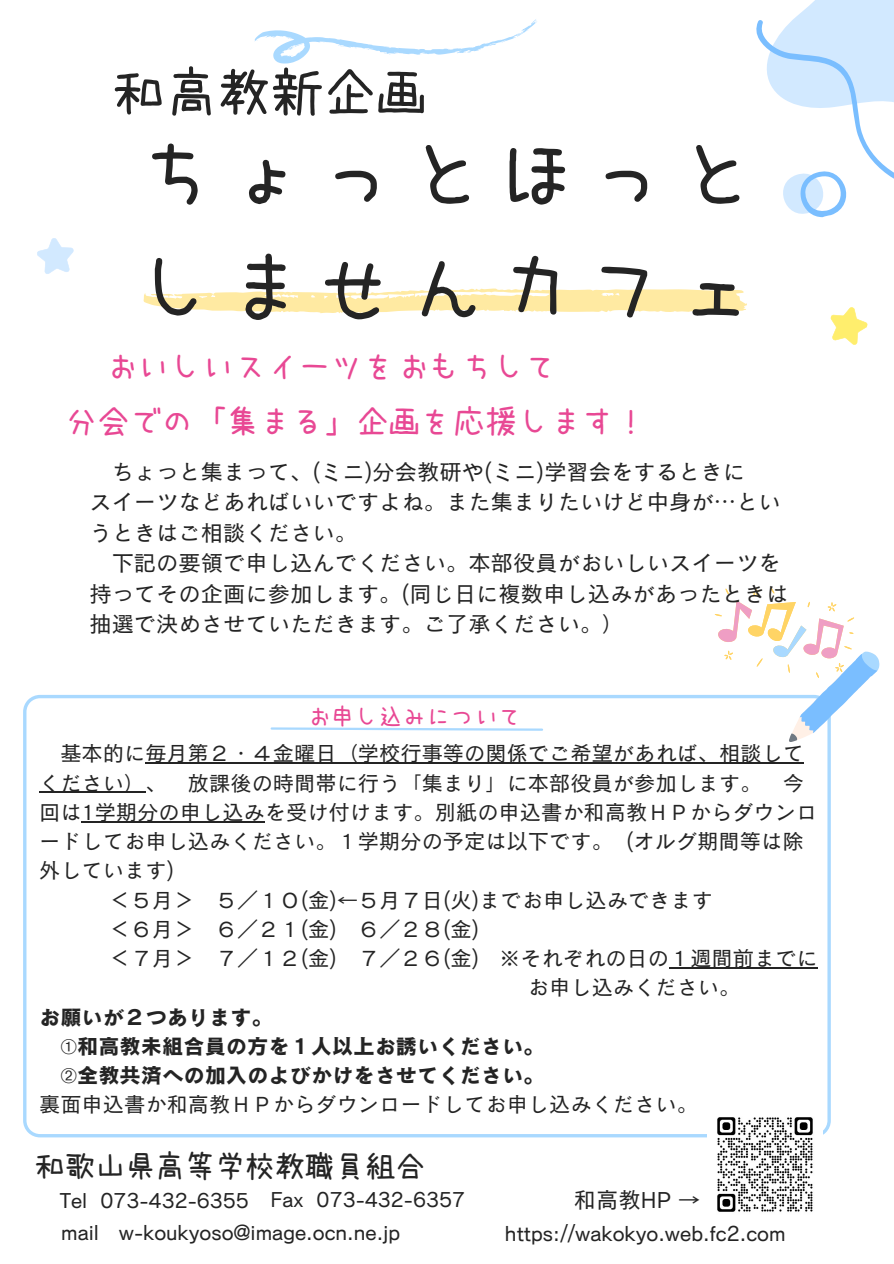
<style>
.page{position:relative;width:894px;height:1264px;background:#fff}
.page>*{position:absolute;margin:0;border:0;box-sizing:border-box;transform-origin:0 0}
.t1{font:81.9px/113.9px "uzura font";letter-spacing:.1em;color:#242424}
.t2{font:52.5px "uzura font";color:#242424}
.t3{font:32.25px "uzura font";color:#e84894}
.t4{font:30px "uzura font";color:#242424}
.t5{font:24px "uzura font";color:#e84894}
.t6{font:22.35px "Canva Cezanne Pro N M";color:#242424}
.t7{font:21.3px/29.2px "Canva Cezanne Pro N M";color:#242424}
.t8{font:21.3px "Canva Cezanne Pro N B";color:#242424}
.t9{font:21.15px "Canva Cezanne Pro N M";color:#242424}
.t10{font:21px "Canva Cezanne Pro N M";color:#242424}
.s1{font-family:"Free Serif"}
</style>
<div class="page">
<svg style="left:756px;top:0;width:137px;height:218px"></svg>
<svg style="left:143px;top:288px;width:604px;height:26px"></svg>
<svg style="left:37px;top:238px;width:37px;height:36px"></svg>
<svg style="left:830px;top:307px;width:38px;height:38px"></svg>
<svg style="left:23px;top:695px;width:807px;height:442px"></svg>
<svg style="left:269px;top:726px;width:275px;height:6px"></svg>
<svg style="left:714px;top:587px;width:164px;height:154px"></svg>
<svg style="left:254px;top:19px;width:283px;height:44px"></svg>
<img style="left:707px;top:1107px;width:115px;height:105px">
<hr style="left:145px;top:762px;width:659px;height:1px;background:#242424">
<hr style="left:39px;top:791px;width:106px;height:1px;background:#242424">
<hr style="left:82px;top:821px;width:183px;height:1px;background:#242424">
<hr style="left:669px;top:967px;width:148px;height:1px;background:#242424">
<h2 class="t2" style="left:113px;top:66px;width:316px">和高教新企画</h2>
<p class="t1" style="left:135px;top:116px;width:624px">ちょっとほっとしませんカフェ</p>
<p class="t3" style="left:105px;top:350px;width:454px">おいしいスイーツをおもちして</p>
<h3 class="t3" style="left:65px;top:405px;width:583px">分会での「集まる」企画を応援します！</h3>
<p class="t6" style="left:112px;top:460px;width:634px">ちょっと集まって、(ミニ)分会教研や(ミニ)学習会をするときに</p>
<p class="t6" style="left:89px;top:490px;width:692px">スイーツなどあればいいですよね。また集まりたいけど中身が…とい</p>
<p class="t6" style="left:89px;top:521px;width:269px">うときはご相談ください。</p>
<p class="t6" style="left:112px;top:551px;width:670px">下記の要領で申し込んでください。本部役員がおいしいスイーツを</p>
<p class="t6" style="left:89px;top:582px;width:700px">持ってその企画に参加します。(同じ日に複数申し込みがあったときは</p>
<p class="t6" style="left:89px;top:612px;width:536px">抽選で決めさせていただきます。ご了承ください。）</p>
<h3 class="t5" style="left:306px;top:704px;width:217px">お申し込みについて</h3>
<h5 class="t7" style="left:39px;top:738px;width:779px;text-indent:21px">基本的に毎月第２・４金曜日（学校行事等の関係でご希望があれば、相談してください）、 放課後の時間帯に行う「集まり」に本部役員が参加します。 今回は1学期分の申し込みを受け付けます。別紙の申込書か和高教ＨＰからダウンロードしてお申し込みください。１学期分の予定は以下です。 (オルグ期間等は除外しています)</h5>
<p class="t7" style="left:109px;top:884px;width:605px">＜５月＞ ５／１０(金)←５月７日(火)までお申し込みできます</p>
<p class="t7" style="left:109px;top:914px;width:371px">＜６月＞ ６／２１(金) ６／２８(金)</p>
<h6 class="t7" style="left:109px;top:943px;width:709px">＜７月＞ ７／１２(金) ７／２６(金) ※それぞれの日の１週間前までに</h6>
<p class="t7" style="left:528px;top:972px;width:214px">お申し込みください。</p>
<p class="t8" style="left:39px;top:1005px;width:235px">お願いが２つあります。</p>
<p class="t8" style="left:60px;top:1035px;width:485px"><span class="s1">➀</span>和高教未組合員の方を１人以上お誘いください。</p>
<p class="t8" style="left:60px;top:1064px;width:485px"><span class="s1">➁</span>全教共済への加入のよびかけをさせてください。</p>
<p class="t7" style="left:39px;top:1089px;width:660px">裏面申込書か和高教ＨＰからダウンロードしてお申し込みください。</p>
<h1 class="t4" style="left:35px;top:1151px;width:391px">和歌山県高等学校教職員組合</h1>
<p class="t10" style="left:60px;top:1189px;width:191px">Tel 073-432-6355</p>
<p class="t9" style="left:61px;top:1221px;width:340px">mail w-koukyoso@image.ocn.ne.jp</p>
<p class="t10" style="left:270px;top:1188px;width:196px">Fax 073-432-6357</p>
<p class="t6" style="left:573px;top:1188px;width:128px">和高教HP →</p>
<p class="t9" style="left:505px;top:1222px;width:282px">https://wakokyo.web.fc2.com</p>
</div>
